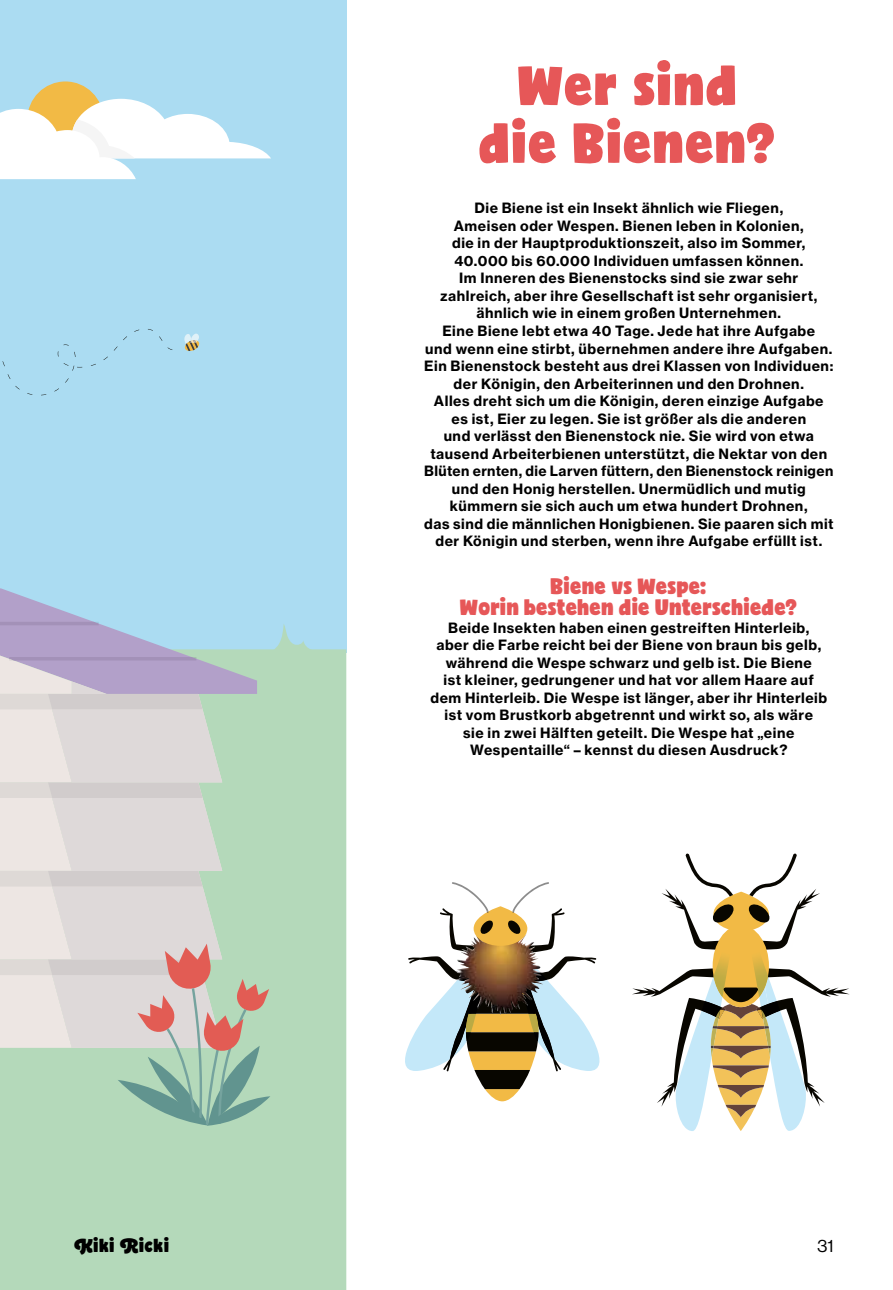
<style>
.page{position:relative;width:893px;height:1290px;background:#fff}
.page>*{position:absolute;margin:0;border:0;box-sizing:border-box;transform-origin:0 0}
.t1{font:52.5px/57.8px "Bjola";letter-spacing:.03em;color:#e65758;text-align:center}
.t2{font:21px/21px "Bjola";letter-spacing:.02em;color:#e65758;text-align:center}
.t3{font:17.5px "Bjola";letter-spacing:.04em;color:#000}
.t4{font:17.5px "N Haas Grotesk DS Pro 55 Rg";color:#000}
.t5{font:14px/17.5px "N Haas Grotesk TX Pro 75 Bd";letter-spacing:.04em;color:#000;text-align:center}
</style>
<div class="page">
<div style="left:0;top:0;width:346px;height:653px;background:#abdcf2"></div>
<div style="left:0;top:649px;width:346px;height:641px;background:#b4d9ba"></div>
<svg style="left:184px;top:334px;width:16px;height:17px"></svg>
<svg style="left:2px;top:329px;width:170px;height:66px"></svg>
<div style="left:27px;top:81px;width:76px;height:77px;background:#f2ba45;border-radius:50%"></div>
<svg style="left:0;top:99px;width:271px;height:80px"></svg>
<svg style="left:0;top:588px;width:325px;height:537px;background:#c4d1ca"></svg>
<img style="left:596px;top:958px;width:4px;height:111px">
<img style="left:405px;top:1048px;width:3px;height:21px">
<svg style="left:408px;top:882px;width:188px;height:219px"></svg>
<svg style="left:662px;top:853px;width:158px;height:97px"></svg>
<div style="left:713px;top:925px;width:56px;height:82px;background:#f2ba45;border-radius:50%"></div>
<img style="left:713px;top:952px;width:11px;height:16px">
<img style="left:753px;top:952px;width:15px;height:16px">
<svg style="left:632px;top:968px;width:218px;height:163px"></svg>
<h1 class="t1" style="left:479px;top:56px;width:298px">Wer sind die Bienen?</h1>
<p class="t5" style="left:424px;top:200px;width:411px">Die Biene ist ein Insekt ähnlich wie Fliegen,<br>Ameisen oder Wespen. Bienen leben in Kolonien,<br>die in der Hauptproduktionszeit, also im Sommer, 40.000 bis 60.000 Individuen umfassen können.<br>Im Inneren des Bienenstocks sind sie zwar sehr zahlreich, aber ihre Gesellschaft ist sehr organisiert, ähnlich wie in einem großen Unternehmen.<br>Eine Biene lebt etwa 40 Tage. Jede hat ihre Aufgabe<br>und wenn eine stirbt, übernehmen andere ihre Aufgaben.<br>Ein Bienenstock besteht aus drei Klassen von Individuen: der Königin, den Arbeiterinnen und den Drohnen.<br>Alles dreht sich um die Königin, deren einzige Aufgabe es ist, Eier zu legen. Sie ist größer als die anderen<br>und verlässt den Bienenstock nie. Sie wird von etwa tausend Arbeiterbienen unterstützt, die Nektar von den Blüten ernten, die Larven füttern, den Bienenstock reinigen und den Honig herstellen. Unermüdlich und mutig kümmern sie sich auch um etwa hundert Drohnen,<br>das sind die männlichen Honigbienen. Sie paaren sich mit der Königin und sterben, wenn ihre Aufgabe erfüllt ist.</p>
<h2 class="t2" style="left:460px;top:576px;width:339px">Biene vs Wespe:<br>Worin bestehen die Unterschiede?</h2>
<p class="t5" style="left:430px;top:619px;width:398px">Beide Insekten haben einen gestreiften Hinterleib, aber die Farbe reicht bei der Biene von braun bis gelb, während die Wespe schwarz und gelb ist. Die Biene<br>ist kleiner, gedrungener und hat vor allem Haare auf dem Hinterleib. Die Wespe ist länger, aber ihr Hinterleib ist vom Brustkorb abgetrennt und wirkt so, als wäre<br>sie in zwei Hälften geteilt. Die Wespe hat „eine Wespentaille“ – kennst du diesen Ausdruck?</p>
<p class="t3" style="left:74px;top:1232px;width:96px">K.2iki R.2icki</p>
<p class="t4" style="left:817px;top:1236px;width:18px">31</p>
</div>
